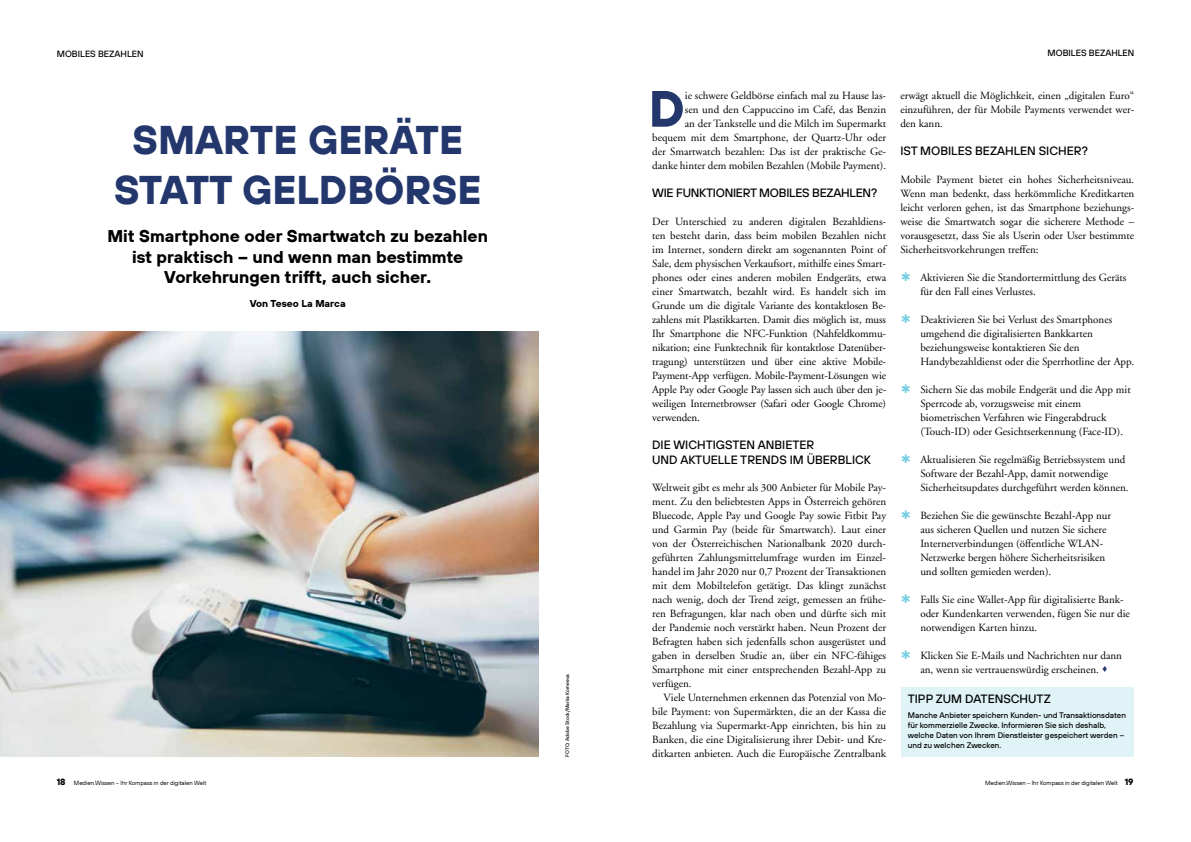
<style>
.page{position:relative;width:1191px;height:842px;background:#fff}
.page>*{position:absolute;margin:0;border:0;box-sizing:border-box;transform-origin:0 0}
.t1{font:700 51px "TT Hoves";color:#23376d}
.t2{font:700 40px/50px "TT Hoves";color:#23376d;text-align:center}
.t3{font:700 17px/20.4px "TT Hoves";color:#000;text-align:center}
.t4{font:500 12px "TT Hoves";color:#000}
.t5{font:500 12px "TT Hoves";letter-spacing:-.02em;color:#000}
.t6{font:11px/14px "Adobe Garamond";color:#000}
.t7{font:700 10px "TT Hoves";color:#000}
.t8{font:500 9px "TT Hoves";color:#000}
.t9{font:700 9px "TT Hoves";color:#000}
.t10{font:500 8px/10px "TT Hoves";color:#000}
.t11{font:6px "TT Hoves";color:#000}
.t12{font:500 5px "TT Hoves";color:#000}
.s1{color:#23376d}
.s2{font-weight:700;font-size:9px}
</style>
<div class="page">
<div style="left:900px;top:687px;width:233px;height:69px;background:#e0f3f6"></div>
<img style="left:0;top:332px;width:539px;height:425px">
<p class="t8" style="left:57px;top:48px;width:88px">MOBILES BEZAHLEN</p>
<h1 class="t2" style="left:114px;top:113px;width:369px">SMARTE GERÄTE<br>STATT GELDBÖRSE</h1>
<p class="t3" style="left:107px;top:226px;width:382px">Mit Smartphone oder Smartwatch zu bezahlen ist praktisch – und wenn man bestimmte</p>
<h2 class="t3" style="left:164px;top:266px;width:268px">Vorkehrungen trifft, auch sicher.</h2>
<p class="t7" style="left:250px;top:297px;width:97px">Von Teseo La Marca</p>
<p class="t9" style="left:57px;top:776px;width:10px">18</p>
<p class="t11" style="left:74px;top:779px;width:134px">Medien.Wissen – Ihr Kompass in der digitalen Welt</p>
<p class="t12" style="left:564px;top:757px;width:84px;rotate:-90deg">FOTO: Adobe Stock/Mariia Korneeva</p>
<p class="t1" style="left:648px;top:75px;width:38px">D</p>
<p class="t6" style="left:685px;top:88px;width:203px;text-align:justify">ie schwere Geldbörse einfach mal zu Hause las&shy;sen und den Cappuccino im Café, das Benzin an der Tankstelle und die Milch im Supermarkt</p>
<p class="t6" style="left:652px;top:131px;width:235px">bequem mit dem Smartphone, der Quartz-Uhr oder</p>
<p class="t6" style="left:652px;top:145px;width:235px">der Smartwatch bezahlen: Das ist der praktische Ge-</p>
<p class="t6" style="left:652px;top:159px;width:235px">danke hinter dem mobilen Bezahlen (Mobile Payment).</p>
<p class="t5" style="left:652px;top:185px;width:226px">WIE FUNKTIONIERT MOBILES BEZAHLEN?</p>
<p class="t6" style="left:652px;top:214px;width:237px;text-align:justify">Der Unterschied zu anderen digitalen Bezahldiens&shy;ten besteht darin, dass beim mobilen Bezahlen nicht im Internet, sondern direkt am sogenannten Point of Sale, dem physischen Verkaufsort, mithilfe eines Smart&shy;phones oder eines anderen mobilen Endgeräts, etwa einer Smartwatch, bezahlt wird. Es handelt sich im Grunde um die digitale Variante des kontaktlosen Be&shy;zahlens mit Plastikkarten. Damit dies möglich ist, muss Ihr Smartphone die NFC-Funktion (Nahfeldkommu&shy;nikation; eine Funktechnik für kontaktlose Datenüber&shy;tragung) unterstützen und über eine aktive Mobile-Payment-App verfügen. Mobile-Payment-Lösungen wie Apple Pay oder Google Pay lassen sich auch über den je&shy;weiligen Internetbrowser (Safari oder Google Chrome) verwenden.</p>
<p class="t4" style="left:652px;top:437px;width:164px">DIE WICHTIGSTEN ANBIETER</p>
<p class="t4" style="left:652px;top:452px;width:220px">UND AKTUELLE TRENDS IM ÜBERBLICK</p>
<p class="t6" style="left:652px;top:480px;width:235px">Weltweit gibt es mehr als 300 Anbieter für Mobile Pay-</p>
<p class="t6" style="left:652px;top:494px;width:235px">ment. Zu den beliebtesten Apps in Österreich gehören</p>
<p class="t6" style="left:652px;top:508px;width:235px">Bluecode, Apple Pay und Google Pay sowie Fitbit Pay</p>
<p class="t6" style="left:652px;top:523px;width:235px">und Garmin Pay (beide für Smartwatch). Laut einer</p>
<p class="t6" style="left:652px;top:537px;width:235px">von der Österreichischen Nationalbank 2020 durch-</p>
<p class="t6" style="left:652px;top:551px;width:235px">geführten Zahlungsmittelumfrage wurden im Einzel-</p>
<p class="t6" style="left:652px;top:565px;width:235px">handel im Jahr 2020 nur 0,7 Prozent der Transaktionen</p>
<p class="t6" style="left:652px;top:579px;width:235px">mit dem Mobiltelefon getätigt. Das klingt zunächst</p>
<p class="t6" style="left:652px;top:593px;width:235px">nach wenig, doch der Trend zeigt, gemessen an frühe-</p>
<p class="t6" style="left:652px;top:607px;width:235px">ren Befragungen, klar nach oben und dürfte sich mit</p>
<p class="t6" style="left:652px;top:621px;width:235px">der Pandemie noch verstärkt haben. Neun Prozent der</p>
<p class="t6" style="left:652px;top:635px;width:235px">Befragten haben sich jedenfalls schon ausgerüstet und</p>
<p class="t6" style="left:652px;top:649px;width:235px">gaben in derselben Studie an, über ein NFC-fähiges</p>
<p class="t6" style="left:652px;top:663px;width:235px">Smartphone mit einer entsprechenden Bezahl-App zu</p>
<p class="t6" style="left:652px;top:677px;width:41px">verfügen.</p>
<p class="t6" style="left:663px;top:691px;width:224px">Viele Unternehmen erkennen das Potenzial von Mo-</p>
<p class="t6" style="left:652px;top:705px;width:235px">bile Payment: von Supermärkten, die an der Kassa die</p>
<p class="t6" style="left:652px;top:719px;width:235px">Bezahlung via Supermarkt-App einrichten, bis hin zu</p>
<p class="t6" style="left:652px;top:733px;width:235px">Banken, die eine Digitalisierung ihrer Debit- und Kre-</p>
<p class="t6" style="left:652px;top:747px;width:235px">ditkarten anbieten. Auch die Europäische Zentralbank</p>
<p class="t8" style="left:1047px;top:47px;width:88px">MOBILES BEZAHLEN</p>
<p class="t6" style="left:900px;top:89px;width:235px;text-align:justify">erwägt aktuell die Möglichkeit, einen „digitalen Euro“ einzuführen, der für Mobile Payments verwendet wer&shy;den kann.</p>
<p class="t4" style="left:900px;top:143px;width:189px">IST MOBILES BEZAHLEN SICHER?</p>
<p class="t6" style="left:900px;top:172px;width:235px;text-align:justify">Mobile Payment bietet ein hohes Sicherheitsniveau.<br>Wenn man bedenkt, dass herkömmliche Kreditkarten leicht verloren gehen, ist das Smartphone beziehungs&shy;weise die Smartwatch sogar die sicherere Methode – vorausgesetzt, dass Sie als Userin oder User bestimmte Sicherheitsvorkehrungen treffen:</p>
<p class="t6" style="left:920px;top:270px;width:208px">Aktivieren Sie die Standortermittlung des Geräts für den Fall eines Verlustes.</p>
<p class="t6" style="left:920px;top:312px;width:215px">Deaktivieren Sie bei Verlust des Smartphones umgehend die digitalisierten Bankkarten beziehungsweise kontaktieren Sie den Handybezahldienst oder die Sperrhotline der App.</p>
<p class="t6" style="left:920px;top:382px;width:212px">Sichern Sie das mobile Endgerät und die App mit Sperrcode ab, vorzugsweise mit einem biometrischen Verfahren wie Fingerabdruck (Touch-ID) oder Gesichtserkennung (Face-ID).</p>
<p class="t6" style="left:920px;top:452px;width:210px">Aktualisieren Sie regelmäßig Betriebssystem und<br>Software der Bezahl-App, damit notwendige<br>Sicherheitsupdates durchgeführt werden können.</p>
<p class="t6" style="left:920px;top:508px;width:192px">Beziehen Sie die gewünschte Bezahl-App nur aus sicheren Quellen und nutzen Sie sichere Internetverbindungen (öffentliche WLAN-Netzwerke bergen höhere Sicherheitsrisiken und sollten gemieden werden).</p>
<p class="t6" style="left:920px;top:592px;width:211px">Falls Sie eine Wallet-App für digitalisierte Bank&shy;oder Kundenkarten verwenden, fügen Sie nur die notwendigen Karten hinzu.</p>
<p class="t6" style="left:920px;top:648px;width:203px">Klicken Sie E-Mails und Nachrichten nur dann an, wenn sie vertrauenswürdig erscheinen. <span class="s1">•</span></p>
<p class="t4" style="left:907px;top:691px;width:144px">TIPP ZUM DATENSCHUTZ</p>
<p class="t10" style="left:907px;top:710px;width:220px">Manche Anbieter speichern Kunden- und Transaktionsdaten für kommerzielle Zwecke. Informieren Sie sich deshalb, welche Daten von Ihrem Dienstleister gespeichert werden – und zu welchen Zwecken.</p>
<p class="t11" style="left:985px;top:779px;width:150px">Medien.Wissen – Ihr Kompass in der digitalen Welt <span class="s2">19</span></p>
</div>
